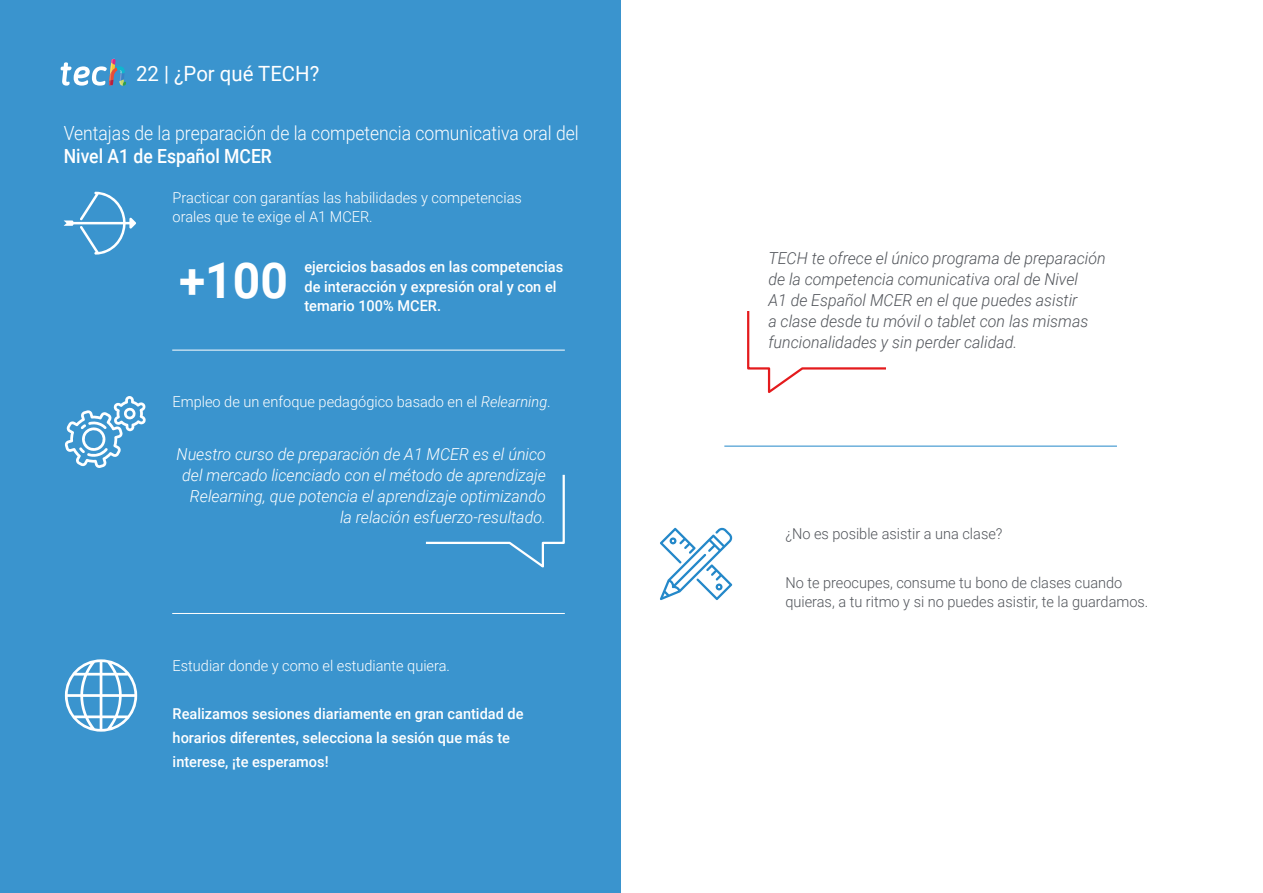
<style>
.page{position:relative;width:1263px;height:893px;background:#fff}
.page>*{position:absolute;margin:0;border:0;box-sizing:border-box;transform-origin:0 0}
.t1{font:700 49.5px "Roboto";color:#fff}
.t2{font:21px "Roboto";color:#fff}
.t3{font:300 19.5px "Roboto";color:#fff;scale:.9 1}
.t4{font:500 19.5px "Roboto";color:#fff;scale:.9 1}
.t5{font:italic 300 16.5px/21px "Roboto";color:#52555b}
.t6{font:italic 300 16.5px/21px "Roboto";color:#fff;text-align:right}
.t7{font:500 15px/19.5px "Roboto";color:#fff}
.t8{font:300 15px/19.5px "Roboto";color:#fff}
.t9{font:300 15px/19.5px "Roboto";color:#52555b}
.s1{font-style:italic}
</style>
<div class="page">
<div style="left:0;top:0;width:621px;height:893px;background:#3a94ce"></div>
<svg style="left:425px;top:474px;width:140px;height:94px"></svg>
<svg style="left:65px;top:396px;width:81px;height:72px"></svg>
<svg style="left:64px;top:192px;width:72px;height:63px"></svg>
<svg style="left:65px;top:659px;width:72px;height:73px"></svg>
<hr style="left:172px;top:350px;width:393px;height:1px;background:#fff">
<hr style="left:172px;top:613px;width:393px;height:1px;background:#fff">
<svg style="left:61px;top:59px;width:65px;height:27px"></svg>
<hr style="left:724px;top:446px;width:393px;height:1px;background:#2488c9">
<svg style="left:747px;top:311px;width:139px;height:82px"></svg>
<svg style="left:660px;top:527px;width:73px;height:73px"></svg>
<h2 class="t2" style="left:136px;top:59px;width:185px">22 | ¿Por qué TECH?</h2>
<h3 class="t3" style="left:64px;top:119px;width:574px">Ventajas de la preparación de la competencia comunicativa oral del</h3>
<h3 class="t4" style="left:64px;top:142px;width:233px">Nivel A1 de Español MCER</h3>
<p class="t8" style="left:173px;top:187px;width:351px">Practicar con garantías las habilidades y competencias orales que te exige el A1 MCER.</p>
<h1 class="t1" style="left:179px;top:246px;width:110px">+100</h1>
<p class="t7" style="left:304px;top:257px;width:260px">ejercicios basados en las competencias de interacción y expresión oral y con el temario 100% MCER.</p>
<p class="t8" style="left:173px;top:392px;width:380px">Empleo de un enfoque pedagógico basado en el <span class="s1">Relearning</span>.</p>
<p class="t6" style="left:177px;top:443px;width:371px">Nuestro curso de preparación de A1 MCER es el único del mercado licenciado con el método de aprendizaje Relearning, que potencia el aprendizaje optimizando la relación esfuerzo-resultado.</p>
<p class="t8" style="left:173px;top:655px;width:279px">Estudiar donde y como el estudiante quiera.</p>
<p class="t7" style="left:173px;top:701px;width:352px;line-height:24px">Realizamos sesiones diariamente en gran cantidad de horarios diferentes, selecciona la sesión que más te interese, ¡te esperamos!</p>
<p class="t5" style="left:768px;top:247px;width:339px">TECH te ofrece el único programa de preparación de la competencia comunicativa oral de Nivel<br>A1 de Español MCER en el que puedes asistir<br>a clase desde tu móvil o tablet con las mismas funcionalidades y sin perder calidad.</p>
<p class="t9" style="left:785px;top:523px;width:219px">¿No es posible asistir a una clase?</p>
<p class="t9" style="left:785px;top:572px;width:365px">No te preocupes, consume tu bono de clases cuando quieras, a tu ritmo y si no puedes asistir, te la guardamos.</p>
</div>
